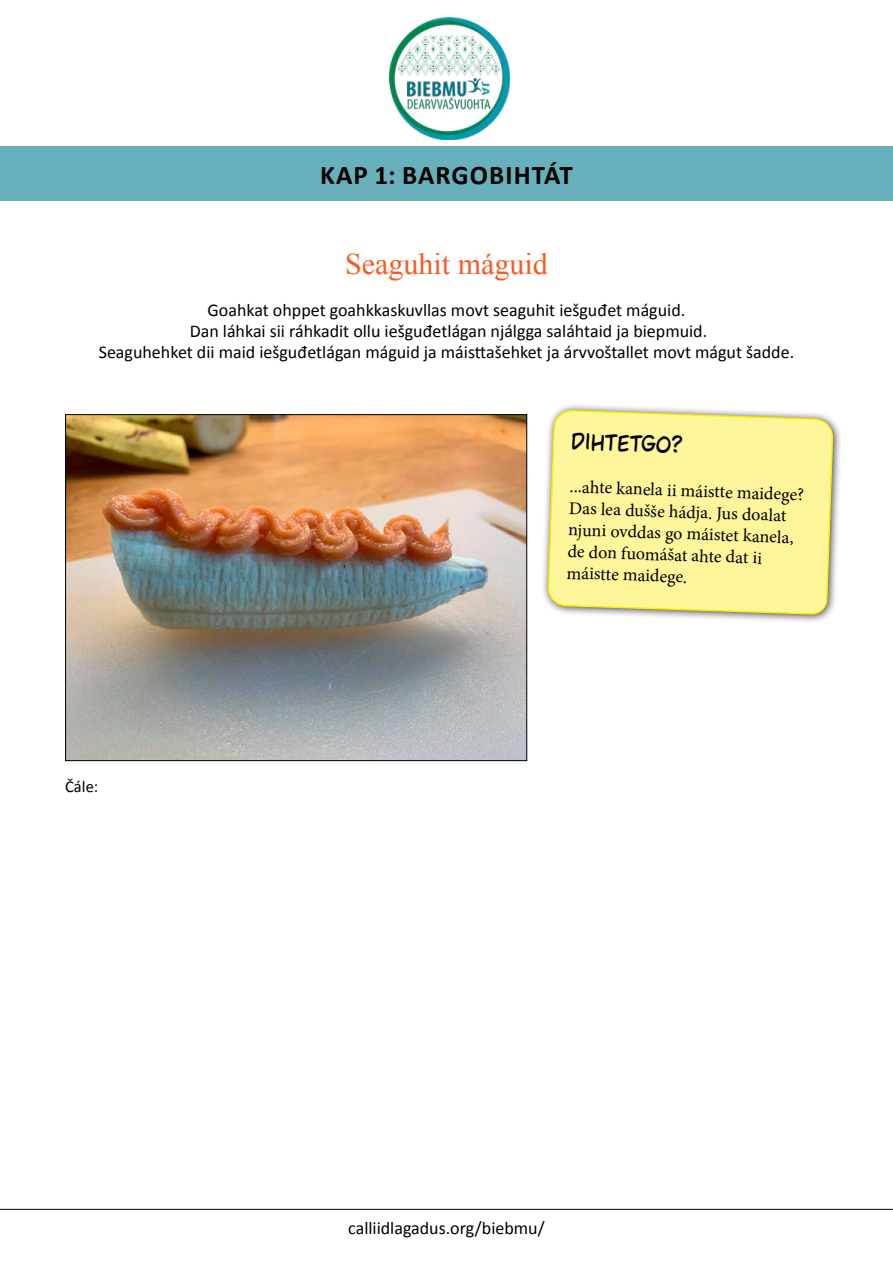
<style>
.page{position:relative;width:893px;height:1263px;background:#fff}
.page>*{position:absolute;margin:0;border:0;box-sizing:border-box;transform-origin:0 0}
.t1{font:30px "Times New Roman";color:#f85a23}
.t2{font:700 27px "Calibri";letter-spacing:.04em;color:#000}
.t3{font:21px "Ames Pro";color:#000}
.t4{font:18px/21px "Calibri";color:#000;text-align:center}
.t5{font:18px/21.6px "Minion Pro";color:#000}
.t6{font:16.5px "Calibri";color:#000}
</style>
<div class="page">
<hr style="left:0;top:1209px;width:893px;height:1px;background:#000">
<img style="left:389px;top:17px;width:120px;height:122px">
<div style="left:0;top:147px;width:893px;height:54px;background:#68b0bb"></div>
<img style="left:67px;top:416px;width:458px;height:343px">
<div style="left:65px;top:414px;width:462px;height:347px;border:1px solid #000"></div>
<div style="left:541px;top:403px;width:302px;height:221px;background:#000;opacity:.75"></div>
<svg style="left:547px;top:409px;width:287px;height:207px;background:#fbf29c"></svg>
<h2 class="t2" style="left:320px;top:158px;width:254px">KAP 1: BARGOBIHTÁT</h2>
<h1 class="t1" style="left:345px;top:244px;width:204px">Seaguhit máguid</h1>
<p class="t4" style="left:99px;top:300px;width:697px">Goahkat ohppet goahkkaskuvllas movt seaguhit iešguđet máguid.<br>Dan láhkai sii ráhkadit ollu iešguđetlágan njálgga saláhtaid ja biepmuid.<br>Seaguhehket dii maid iešguđetlágan máguid ja máisttašehket ja árvvoštallet movt mágut šadde.</p>
<p class="t6" style="left:65px;top:776px;width:35px">Čále:</p>
<p class="t3" style="left:572px;top:430px;width:112px;rotate:2deg">Dihtetgo?</p>
<p class="t5" style="left:570px;top:476px;width:236px;rotate:2deg">...ahte kanela ii máistte maidege?<br>Das lea dušše hádja. Jus doalat njuni ovddas go máistet kanela, de don fuomášat ahte dat ii máistte maidege.</p>
<p class="t4" style="left:348px;top:1217px;width:198px">calliidlagadus.org/biebmu/</p>
</div>
